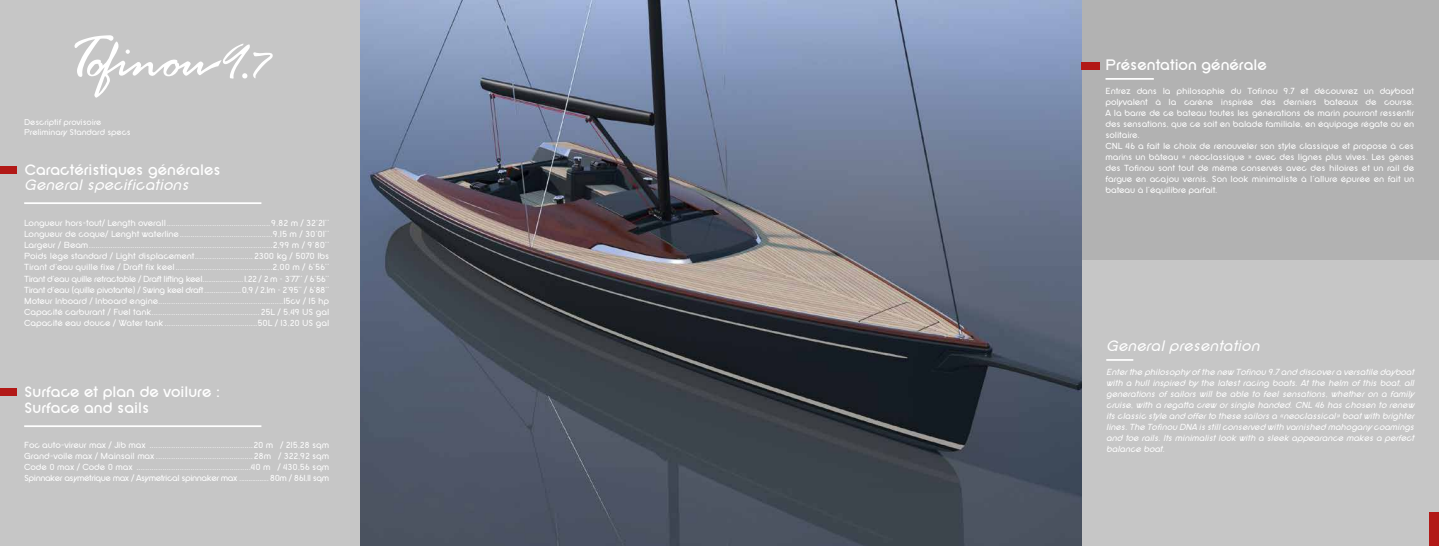
<style>
.page{position:relative;width:1439px;height:546px;background:#b2b2b2}
.page>*{position:absolute;margin:0;border:0;box-sizing:border-box;transform-origin:0 0}
.t1{font:700 15.75px "SF New Republic";color:#fff}
.t2{font:italic 15.75px "SF New Republic";color:#fff}
.t3{font:9.19px/11px "SF New Republic";letter-spacing:-.015em;color:#fff;text-align:justify}
.t4{font:italic 9.19px/11px "SF New Republic";letter-spacing:-.015em;color:#fff;text-align:justify}
.t5{font:8.75px/10.5px "SF New Republic";letter-spacing:-.015em;color:#fff}
</style>
<div class="page">
<div style="left:1079px;top:260px;width:360px;height:286px;background:#c6c6c6"></div>
<img style="left:360px;top:0;width:721px;height:546px">
<div style="left:1430px;top:512px;width:9px;height:34px;background:#b21917"></div>
<hr style="left:1105px;top:78px;width:48px;height:2px;background:#fff">
<div style="left:1081px;top:62px;width:18px;height:8px;background:#b21917"></div>
<hr style="left:1106px;top:359px;width:27px;height:2px;background:#fff">
<div style="left:0;top:0;width:360px;height:546px;background:#c6c6c6"></div>
<hr style="left:24px;top:202px;width:237px;height:2px;background:#fff">
<hr style="left:24px;top:425px;width:237px;height:2px;background:#fff">
<svg style="left:74px;top:35px;width:199px;height:63px"></svg>
<div style="left:0;top:166px;width:16px;height:8px;background:#b21917"></div>
<div style="left:0;top:388px;width:16px;height:8px;background:#b21917"></div>
<p class="t5" style="left:24px;top:117px;width:108px">Descriptif provisoire<br>Preliminary Standard specs</p>
<h1 class="t1" style="left:25px;top:161px;width:197px">Caractéristiques générales</h1>
<h1 class="t2" style="left:24px;top:176px;width:166px">General specifications</h1>
<p class="t3" style="left:24px;top:218px;width:307px">Longueur hors-tout/ Length overall................................................9,82 m / 32’21’’ Longueur de coque/ Lenght waterline...........................................9,15 m / 30’01’’ Largeur / Beam.....................................................................................2,99 m / 9’80’’ Poids lège standard / Light displacement...........................2300 kg / 5070 lbs Tirant d’eau quille fixe / Draft fix keel.............................................2,00 m / 6’56’’ Tirant d’eau quille retractable / Draft lifting keel......................1,22 / 2 m – 3’77’’ / 6’56’’ Tirant d’eau (quille pivotante) / Swing keel draft....................0,9 / 2,1m – 2’95’’ / 6’88’’ Moteur Inboard / Inboard engine..........................................................15cv / 15 hp Capacité carburant / Fuel tank..................................................25L / 5,49 US gal Capacité eau douce / Water tank ...........................................50L / 13,20 US gal</p>
<h1 class="t1" style="left:24px;top:383px;width:197px">Surface et plan de voilure :</h1>
<h1 class="t1" style="left:24px;top:399px;width:126px">Surface and sails</h1>
<p class="t3" style="left:24px;top:439px;width:307px">Foc auto-vireur max / Jib max ................................................20 m² / 215,28 sqm Grand-voile max / Mainsail max .............................................28m² / 322,92 sqm Code 0 max / Code 0 max .....................................................40 m² / 430,56 sqm Spinnaker asymétrique max / Asymetrical spinnaker max ................80m / 861,11 sqm</p>
<h1 class="t1" style="left:1105px;top:56px;width:163px">Présentation générale</h1>
<p class="t3" style="left:1105px;top:85px;width:310px;text-align:left">Entrez dans la philosophie du Tofinou 9.7 et découvrez un dayboat polyvalent à la carène inspirée des derniers bateaux de course.<br>A la barre de ce bateau toutes les générations de marin pourront ressentir des sensations, que ce soit en balade familiale, en équipage régate ou en solitaire.<br>CNL 46 a fait le choix de renouveler son style classique et propose à ces marins un bâteau « néoclassique » avec des lignes plus vives. Les gènes des Tofinou sont tout de même conservés avec des hiloires et un rail de fargue en acajou vernis. Son look minimaliste à l’allure épurée en fait un bateau à l’équilibre parfait.</p>
<h1 class="t2" style="left:1106px;top:337px;width:155px">General presentation</h1>
<p class="t4" style="left:1106px;top:366px;width:309px">Enter the philosophy of the new Tofinou 9.7 and discover a versatile dayboat with a hull inspired by the latest racing boats. At the helm of this boat, all generations of sailors will be able to feel sensations, whether on a family cruise, with a regatta crew or single handed. CNL 46 has chosen to renew its classic style and offer to these sailors a «neoclassical» boat with brighter lines. The Tofinou DNA is still conserved with varnished mahogany coamings and toe rails. Its minimalist look with a sleek appearance makes a perfect balance boat.</p>
</div>
